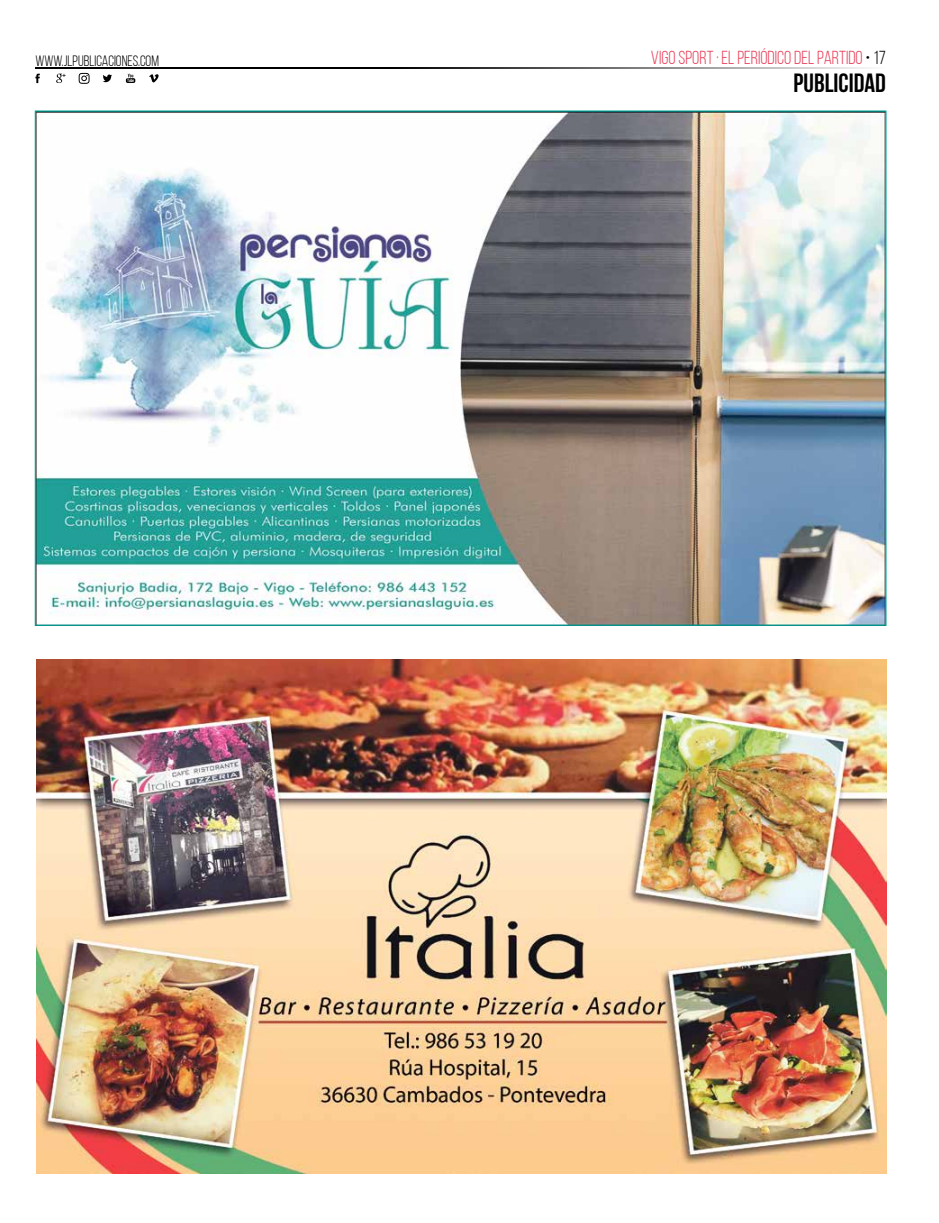
<style>
.page{position:relative;width:939px;height:1223px;background:#fff}
.page>*{position:absolute;margin:0;border:0;box-sizing:border-box;transform-origin:0 0}
.t1{font:700 26.25px "Bebas Neue";color:#000}
.t2{font:18.75px "Bebas Neue";color:#e8405a}
.t3{font:15px "Bebas Neue";color:#000}
.s1{color:#000}
</style>
<div class="page">
<hr style="left:35px;top:67px;width:851px;height:1px;background:#000">
<svg style="left:35px;top:74px;width:5px;height:9px"></svg>
<svg style="left:103px;top:75px;width:9px;height:7px"></svg>
<svg style="left:56px;top:74px;width:10px;height:9px"></svg>
<svg style="left:149px;top:74px;width:10px;height:9px"></svg>
<svg style="left:126px;top:74px;width:9px;height:9px"></svg>
<svg style="left:79px;top:73px;width:11px;height:11px"></svg>
<img style="left:36px;top:660px;width:851px;height:513px">
<img style="left:37px;top:112px;width:848px;height:512px">
<p class="t3" style="left:35px;top:53px;width:125px">WWW.JLPUBLICACIONES.COM</p>
<p class="t2" style="left:651px;top:47px;width:236px">VIGO SPORT · EL PERIÓDICO DEL PARTIDO <span class="s1">• 17</span></p>
<h1 class="t1" style="left:794px;top:69px;width:94px">PUBLICIDAD</h1>
</div>
